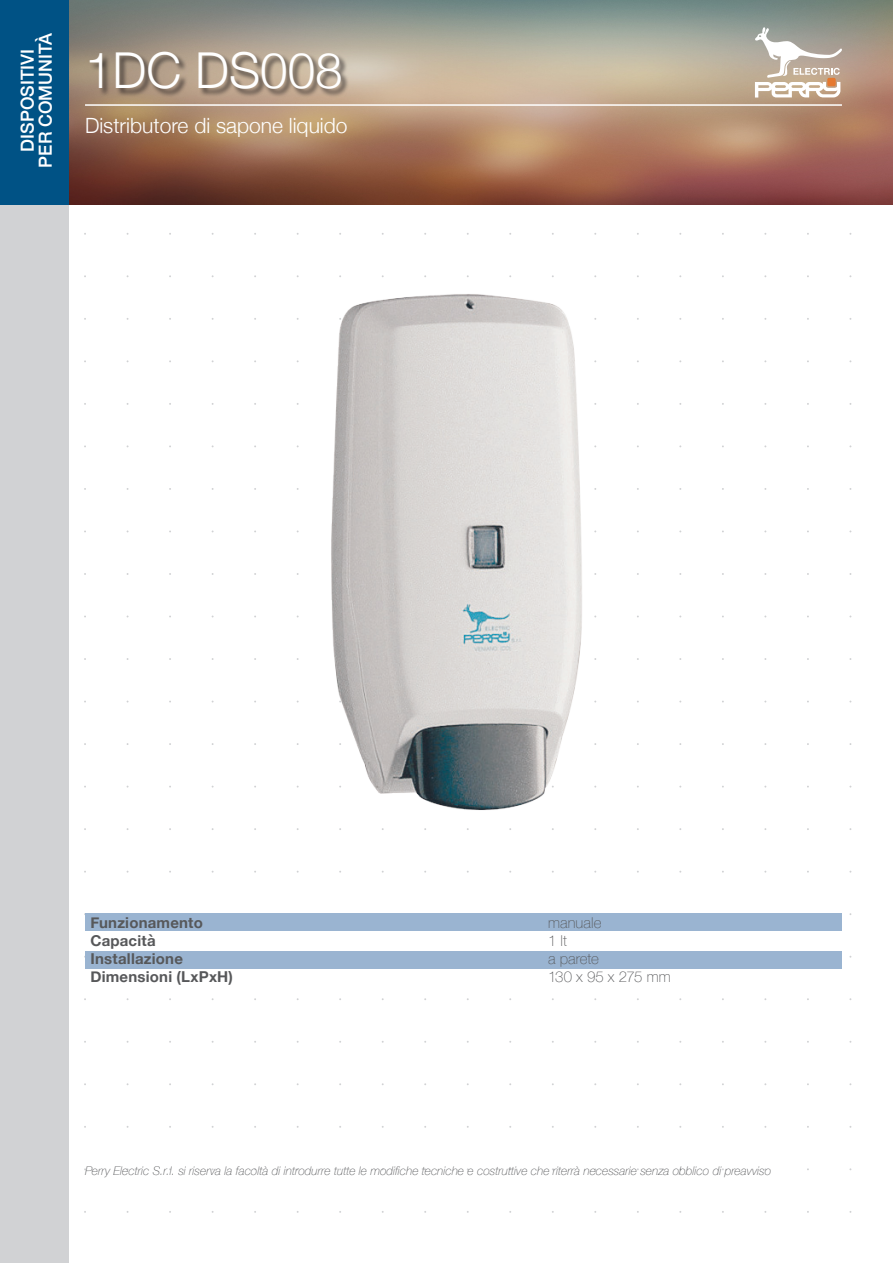
<style>
.page{position:relative;width:893px;height:1263px;background:#fff}
.page>*{position:absolute;margin:0;border:0;box-sizing:border-box;transform-origin:0 0}
.t1{font:300 49.5px "Helvetica Neue";color:#fff}
.t2{font:300 21px "Helvetica Neue";color:#fff}
.t3{font:500 18px/18px "Helvetica Neue";color:#fff;text-align:center}
.testata_codici{font:700 15px "Helvetica Neue";letter-spacing:.015em;color:#57585a}
.testata_codici-2{font:100 15px "Helvetica Neue";letter-spacing:.005em;color:#57585a}
.testata_codici-3{font:100 15px "Helvetica Neue";letter-spacing:-.02em;color:#57585a}
.t4{font:italic 100 12px "Helvetica Neue";color:#57585a}
</style>
<div class="page">
<div style="left:0;top:0;width:68px;height:1263px;background:#d1d2d4"></div>
<img style="left:68px;top:0;width:825px;height:204px">
<svg style="left:755px;top:27px;width:87px;height:71px"></svg>
<div style="left:0;top:0;width:68px;height:204px;background:#005285"></div>
<div style="left:90px;top:52px;width:260px;height:45px;background:#231f20;opacity:.75"></div>
<hr style="left:85px;top:104px;width:757px;height:2px;background:#fff">
<div style="left:85px;top:913px;width:757px;height:18px;background:#9ab4d1"></div>
<div style="left:85px;top:951px;width:757px;height:18px;background:#9ab4d1"></div>
<img style="left:331px;top:294px;width:266px;height:536px">
<p class="t3" style="left:17px;top:168px;width:136px;rotate:-90deg">DISPOSITIVI<br>PER COMUNITÀ</p>
<p class="t1" style="left:85px;top:31px;width:259px">1DC DS008</p>
<p class="t2" style="left:85px;top:108px;width:264px">Distributore di sapone liquido</p>
<p class="testata_codici" style="left:90px;top:911px;width:114px">Funzionamento</p>
<p class="testata_codici-2" style="left:548px;top:911px;width:55px">manuale</p>
<p class="testata_codici" style="left:90px;top:929px;width:67px">Capacità</p>
<p class="testata_codici-2" style="left:548px;top:929px;width:21px">1 lt</p>
<p class="testata_codici" style="left:90px;top:947px;width:94px">Installazione</p>
<p class="testata_codici-2" style="left:548px;top:947px;width:52px">a parete</p>
<p class="testata_codici" style="left:90px;top:965px;width:144px">Dimensioni (LxPxH)</p>
<p class="testata_codici-3" style="left:548px;top:965px;width:124px">130 x 95 x 275 mm</p>
<p class="t4" style="left:85px;top:1161px;width:688px">Perry Electric S.r.l. si riserva la facoltà di introdurre tutte le modifiche tecniche e costruttive che riterrà necessarie senza obblico di preavviso</p>
</div>
